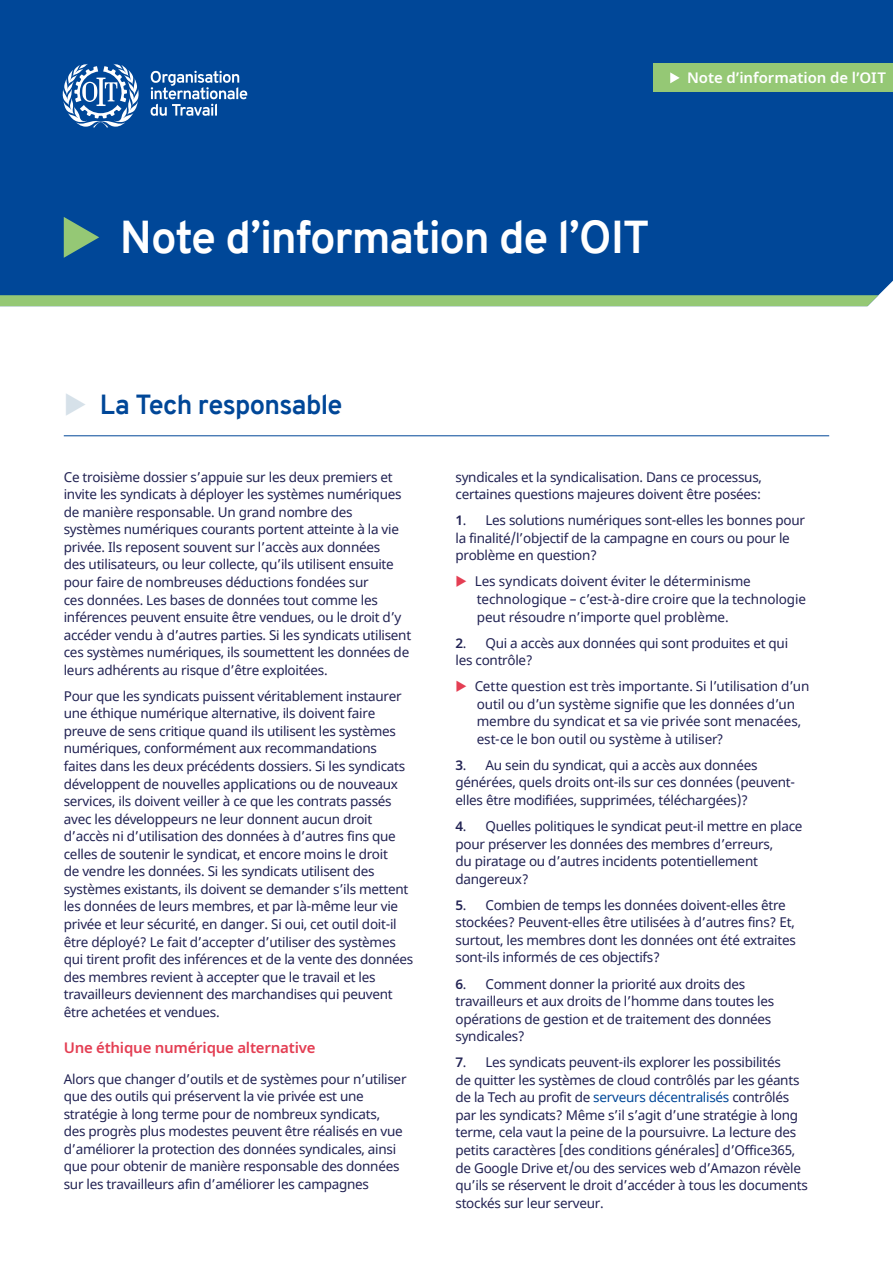
<style>
.page{position:relative;width:893px;height:1263px;background:#fff}
.page>*{position:absolute;margin:0;border:0;box-sizing:border-box;transform-origin:0 0}
.t1{font:700 45px "Overpass";letter-spacing:-.03em;color:#fff}
.t2{font:700 27px "Overpass";letter-spacing:-.025em;color:#004798}
.t3{font:600 15px "Noto Sans";letter-spacing:-.015em;color:#e43e53}
.t4{font:600 15px "Noto Sans";letter-spacing:-.005em;color:#fff}
.t5{font:13.5px/17.5px "Noto Sans";letter-spacing:-.02em;color:#212253}
.s1{color:#d6e1e9}
.s2{font-weight:600}
.s3{color:#004798}
</style>
<div class="page">
<div style="left:0;top:0;width:893px;height:296px;background:#004798"></div>
<svg style="left:0;top:295px;width:878px;height:11px;background:#92c576"></svg>
<svg style="left:64px;top:217px;width:35px;height:41px"></svg>
<hr style="left:64px;top:435px;width:765px;height:1px;background:#004798">
<svg style="left:151px;top:71px;width:96px;height:45px;background:#4679b4"></svg>
<svg style="left:61px;top:64px;width:79px;height:64px"></svg>
<div style="left:654px;top:64px;width:239px;height:28px;background:#95c875"></div>
<svg style="left:670px;top:72px;width:10px;height:11px"></svg>
<p class="t4" style="left:687px;top:67px;width:200px">Note d’information de l’OIT</p>
<h1 class="t1" style="left:120px;top:205px;width:531px">Note d’information de l’OIT</h1>
<h2 class="t2" style="left:64px;top:385px;width:280px"><span class="s1">◆</span> La Tech responsable</h2>
<p class="t5" style="left:64px;top:468px;width:349px">Ce troisième dossier s’appuie sur les deux premiers et invite les syndicats à déployer les systèmes numériques de manière responsable. Un grand nombre des systèmes numériques courants portent atteinte à la vie privée. Ils reposent souvent sur l’accès aux données<br>des utilisateurs, ou leur collecte, qu’ils utilisent ensuite pour faire de nombreuses déductions fondées sur<br>ces données. Les bases de données tout comme les inférences peuvent ensuite être vendues, ou le droit d’y accéder vendu à d’autres parties. Si les syndicats utilisent ces systèmes numériques, ils soumettent les données de leurs adhérents au risque d’être exploitées.</p>
<p class="t5" style="left:64px;top:688px;width:351px">Pour que les syndicats puissent véritablement instaurer une éthique numérique alternative, ils doivent faire preuve de sens critique quand ils utilisent les systèmes numériques, conformément aux recommandations faites dans les deux précédents dossiers. Si les syndicats développent de nouvelles applications ou de nouveaux services, ils doivent veiller à ce que les contrats passés avec les développeurs ne leur donnent aucun droit d’accès ni d’utilisation des données à d’autres fins que celles de soutenir le syndicat, et encore moins le droit<br>de vendre les données. Si les syndicats utilisent des systèmes existants, ils doivent se demander s’ils mettent les données de leurs membres, et par là-même leur vie privée et leur sécurité, en danger. Si oui, cet outil doit-il être déployé? Le fait d’accepter d’utiliser des systèmes qui tirent profit des inférences et de la vente des données des membres revient à accepter que le travail et les travailleurs deviennent des marchandises qui peuvent être achetées et vendues.</p>
<p class="t3" style="left:64px;top:1037px;width:253px">Une éthique numérique alternative</p>
<p class="t5" style="left:64px;top:1070px;width:344px">Alors que changer d’outils et de systèmes pour n’utiliser que des outils qui préservent la vie privée est une stratégie à long terme pour de nombreux syndicats,<br>des progrès plus modestes peuvent être réalisés en vue d’améliorer la protection des données syndicales, ainsi que pour obtenir de manière responsable des données sur les travailleurs afin d’améliorer les campagnes</p>
<p class="t5" style="left:455px;top:468px;width:308px">syndicales et la syndicalisation. Dans ce processus, certaines questions majeures doivent être posées:</p>
<p class="t5" style="left:455px;top:512px;width:351px"><span class="s2">1</span>. Les solutions numériques sont-elles les bonnes pour la finalité/l’objectif de la campagne en cours ou pour le problème en question?</p>
<p class="t5" style="left:475px;top:573px;width:333px">Les syndicats doivent éviter le déterminisme technologique – c’est-à-dire croire que la technologie peut résoudre n’importe quel problème.</p>
<p class="t5" style="left:455px;top:634px;width:334px"><span class="s2">2</span>. Qui a accès aux données qui sont produites et qui les contrôle?</p>
<p class="t5" style="left:475px;top:678px;width:336px">Cette question est très importante. Si l’utilisation d’un outil ou d’un système signifie que les données d’un membre du syndicat et sa vie privée sont menacées, est-ce le bon outil ou système à utiliser?</p>
<p class="t5" style="left:455px;top:757px;width:341px"><span class="s2">3</span>. Au sein du syndicat, qui a accès aux données générées, quels droits ont-ils sur ces données (peuvent&shy;elles être modifiées, supprimées, téléchargées)?</p>
<p class="t5" style="left:455px;top:818px;width:348px"><span class="s2">4</span>. Quelles politiques le syndicat peut-il mettre en place pour préserver les données des membres d’erreurs,<br>du piratage ou d’autres incidents potentiellement dangereux?</p>
<p class="t5" style="left:455px;top:897px;width:342px"><span class="s2">5</span>. Combien de temps les données doivent-elles être stockées? Peuvent-elles être utilisées à d’autres fins? Et, surtout, les membres dont les données ont été extraites sont-ils informés de ces objectifs?</p>
<p class="t5" style="left:455px;top:975px;width:320px"><span class="s2">6</span>. Comment donner la priorité aux droits des travailleurs et aux droits de l’homme dans toutes les opérations de gestion et de traitement des données syndicales?</p>
<p class="t5" style="left:455px;top:1054px;width:354px"><span class="s2">7</span>. Les syndicats peuvent-ils explorer les possibilités<br>de quitter les systèmes de cloud contrôlés par les géants de la Tech au profit de <span class="s3">serveurs décentralisés</span> contrôlés par les syndicats? Même s’il s’agit d’une stratégie à long terme, cela vaut la peine de la poursuivre. La lecture des petits caractères [des conditions générales] d’Office365, de Google Drive et/ou des services web d’Amazon révèle qu’ils se réservent le droit d’accéder à tous les documents stockés sur leur serveur.</p>
</div>
